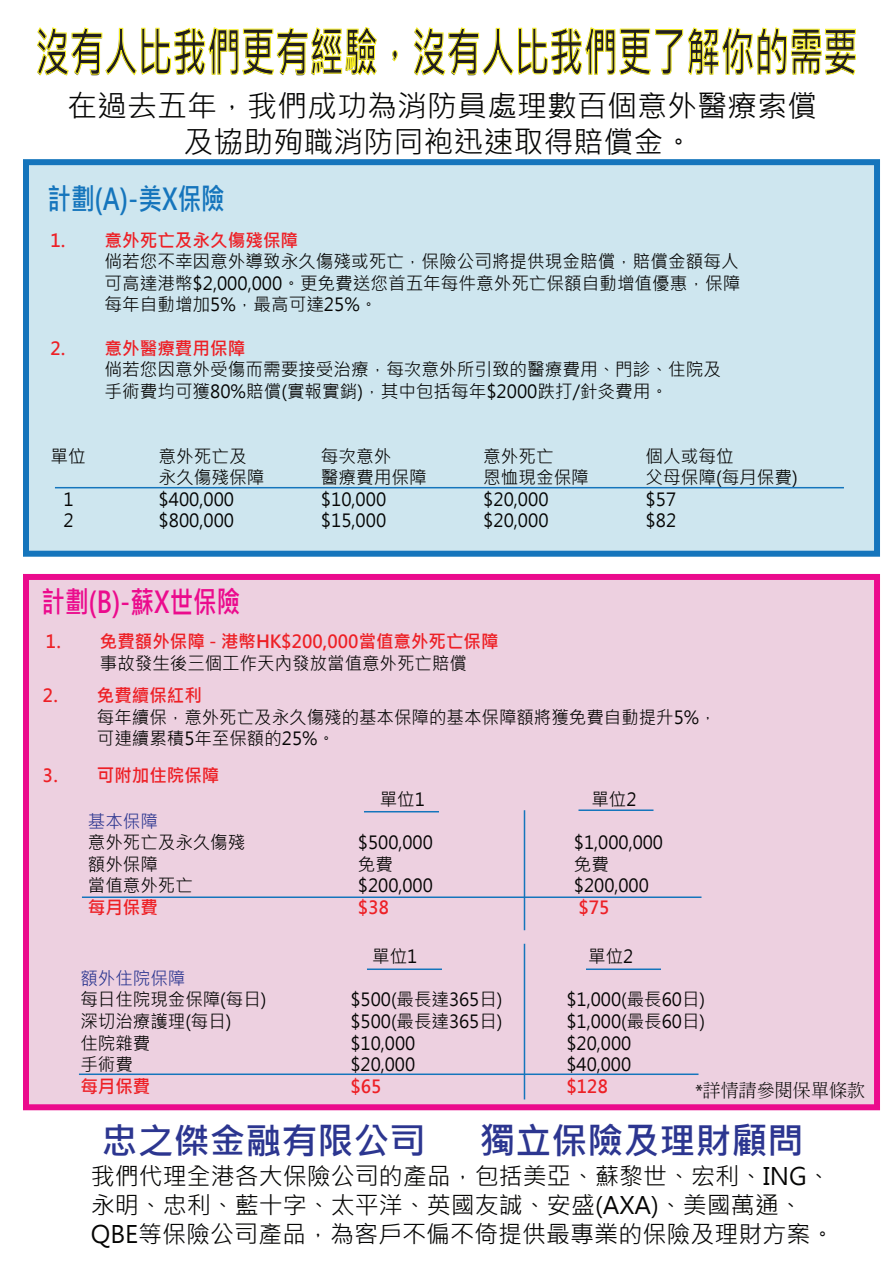
<style>
.page{position:relative;width:893px;height:1263px;background:#fff}
.page>*{position:absolute;margin:0;border:0;box-sizing:border-box;transform-origin:0 0}
.t1{font:700 52.5px "Microsoft Jheng Hei";color:#211e1e;scale:.65 1}
.t2{font:700 36px "Microsoft Jheng Hei";color:#2c3690}
.t3{font:30px/36px "Microsoft Jheng Hei";color:#050504;text-align:center}
.t4{font:700 30px "Microsoft Jheng Hei";color:#eb0b8d;scale:.79 1}
.t5{font:700 30px "Microsoft Jheng Hei";color:#1575bc;scale:.79 1}
.t6{font:24px/28.8px "Microsoft Jheng Hei";color:#050504}
.t7{font:18px/21.6px "Microsoft Jheng Hei";color:#050504}
.t8{font:700 18px "Microsoft Jheng Hei";color:#ed2026}
.t9{font:18px "Microsoft Jheng Hei";color:#2c3690}
.t10{font:300 18px "Adobe Ming Std";color:#050504}
.s1{font-family:"Myriad Pro";font-weight:400}
</style>
<div class="page">
<div style="left:23px;top:574px;width:857px;height:536px;background:#edd0e0;border:6px solid #eb0b8d"></div>
<svg style="left:37px;top:27px;width:340px;height:49px"></svg>
<svg style="left:392px;top:50px;width:6px;height:12px"></svg>
<svg style="left:413px;top:27px;width:443px;height:49px"></svg>
<div style="left:23px;top:159px;width:857px;height:398px;background:#cee6ef;border:6px solid #1575bc"></div>
<hr style="left:55px;top:487px;width:789px;height:1px;background:#1575bc">
<hr style="left:82px;top:896px;width:619px;height:2px;background:#1575bc">
<hr style="left:524px;top:810px;width:1px;height:120px;background:#1575bc">
<hr style="left:364px;top:811px;width:75px;height:1px;background:#1575bc">
<hr style="left:578px;top:809px;width:75px;height:2px;background:#1575bc">
<hr style="left:367px;top:968px;width:75px;height:2px;background:#1575bc">
<hr style="left:586px;top:968px;width:75px;height:2px;background:#1575bc">
<hr style="left:524px;top:944px;width:1px;height:155px;background:#1575bc">
<hr style="left:79px;top:1073px;width:619px;height:2px;background:#1575bc">
<h1 class="t1" style="left:35px;top:19px;width:1266px">沒有人比我們更有經驗，沒有人比我們更了解你的需要</h1>
<h3 class="t3" style="left:67px;top:88px;width:752px">在過去五年，我們成功為消防員處理數百個意外醫療索償及協助殉職消防同袍迅速取得賠償金。</h3>
<h3 class="t5" style="left:47px;top:180px;width:226px">計劃(A)-美X保險</h3>
<p class="t8" style="left:50px;top:229px;width:249px">1. 意外死亡及永久傷殘保障</p>
<p class="t7" style="left:105px;top:251px;width:637px;text-align:justify">倘若您不幸因意外導致永久傷殘或死亡，保險公司將提供現金賠償，賠償金額每人可高達港幣$2,000,000。更免費送您首五年每件意外死亡保額自動增值優惠，保障每年自動增加5%，最高可達25%。</p>
<p class="t8" style="left:50px;top:337px;width:196px">2. 意外醫療費用保障</p>
<p class="t7" style="left:105px;top:359px;width:618px">倘若您因意外受傷而需要接受治療，每次意外所引致的醫療費用、門診、住院及手術費均可獲80%賠償(實報實銷)，其中包括每年$2000跌打/針灸費用。</p>
<p class="t7" style="left:50px;top:445px;width:37px">單位</p>
<p class="t7" style="left:159px;top:445px;width:90px">意外死亡及</p>
<p class="t7" style="left:321px;top:445px;width:72px">每次意外</p>
<p class="t7" style="left:483px;top:445px;width:72px">意外死亡</p>
<p class="t7" style="left:646px;top:445px;width:90px">個人或每位</p>
<p class="t7" style="left:159px;top:467px;width:107px">永久傷殘保障</p>
<p class="t7" style="left:321px;top:467px;width:107px">醫療費用保障</p>
<p class="t7" style="left:483px;top:467px;width:107px">恩恤現金保障</p>
<p class="t7" style="left:646px;top:467px;width:154px">父母保障(每月保費)</p>
<p class="t7" style="left:64px;top:488px;width:12px">1</p>
<p class="t7" style="left:159px;top:488px;width:77px">$400,000</p>
<p class="t7" style="left:321px;top:488px;width:67px">$10,000</p>
<p class="t7" style="left:483px;top:488px;width:67px">$20,000</p>
<p class="t7" style="left:646px;top:488px;width:32px">$57</p>
<p class="t7" style="left:64px;top:510px;width:12px">2</p>
<p class="t7" style="left:159px;top:510px;width:77px">$800,000</p>
<p class="t7" style="left:321px;top:510px;width:67px">$15,000</p>
<p class="t7" style="left:483px;top:510px;width:67px">$20,000</p>
<p class="t7" style="left:646px;top:510px;width:32px">$82</p>
<h3 class="t4" style="left:41px;top:583px;width:253px">計劃(B)-蘇X世保險</h3>
<p class="t8" style="left:46px;top:630px;width:454px">1. 免費額外保障 - 港幣HK$200,000當值意外死亡保障</p>
<p class="t7" style="left:100px;top:652px;width:369px">事故發生後三個工作天內發放當值意外死亡賠償</p>
<p class="t8" style="left:43px;top:684px;width:160px">2. 免費續保紅利</p>
<p class="t7" style="left:97px;top:706px;width:621px">每年續保，意外死亡及永久傷殘的基本保障的基本保障額將獲免費自動提升5%，可連續累積5年至保額的25%。</p>
<p class="t8" style="left:43px;top:764px;width:178px">3. 可附加住院保障</p>
<p class="t7" style="left:380px;top:788px;width:47px">單位1</p>
<p class="t7" style="left:591px;top:788px;width:47px">單位2</p>
<p class="t9" style="left:88px;top:810px;width:71px">基本保障</p>
<p class="t7" style="left:88px;top:832px;width:159px">意外死亡及永久傷殘</p>
<p class="t7" style="left:358px;top:832px;width:76px">$500,000</p>
<p class="t7" style="left:574px;top:832px;width:91px">$1,000,000</p>
<p class="t7" style="left:88px;top:853px;width:71px">額外保障</p>
<p class="t7" style="left:358px;top:853px;width:36px">免費</p>
<p class="t7" style="left:574px;top:853px;width:36px">免費</p>
<p class="t7" style="left:88px;top:875px;width:106px">當值意外死亡</p>
<p class="t7" style="left:358px;top:875px;width:76px">$200,000</p>
<p class="t7" style="left:574px;top:875px;width:76px">$200,000</p>
<p class="t8" style="left:88px;top:896px;width:71px">每月保費</p>
<p class="t8" style="left:358px;top:896px;width:33px">$38</p>
<p class="t8" style="left:578px;top:896px;width:33px">$75</p>
<p class="t7" style="left:372px;top:946px;width:47px">單位1</p>
<p class="t7" style="left:588px;top:946px;width:47px">單位2</p>
<p class="t9" style="left:80px;top:967px;width:106px">額外住院保障</p>
<p class="t7" style="left:80px;top:989px;width:188px">每日住院現金保障(每日)</p>
<p class="t7" style="left:350px;top:989px;width:154px">$500(最長達365日)</p>
<p class="t7" style="left:566px;top:989px;width:140px">$1,000(最長60日)</p>
<p class="t7" style="left:80px;top:1010px;width:153px">深切治療護理(每日)</p>
<p class="t7" style="left:350px;top:1010px;width:154px">$500(最長達365日)</p>
<p class="t7" style="left:566px;top:1010px;width:140px">$1,000(最長60日)</p>
<p class="t7" style="left:80px;top:1032px;width:71px">住院雜費</p>
<p class="t7" style="left:350px;top:1032px;width:66px">$10,000</p>
<p class="t7" style="left:566px;top:1032px;width:66px">$20,000</p>
<p class="t7" style="left:80px;top:1054px;width:54px">手術費</p>
<p class="t7" style="left:350px;top:1054px;width:66px">$20,000</p>
<p class="t7" style="left:566px;top:1054px;width:66px">$40,000</p>
<p class="t8" style="left:80px;top:1075px;width:71px">每月保費</p>
<p class="t8" style="left:350px;top:1075px;width:33px">$65</p>
<p class="t8" style="left:566px;top:1075px;width:43px">$128</p>
<h2 class="t2" style="left:101px;top:1118px;width:325px">忠之傑金融有限公司</h2>
<h2 class="t2" style="left:479px;top:1118px;width:325px">獨立保險及理財顧問</h2>
<h3 class="t6" style="left:91px;top:1162px;width:745px">我們代理全港各大保險公司的產品，包括美亞、蘇黎世、宏利、ING、永明、忠利、藍十字、太平洋、英國友誠、安盛(AXA)、美國萬通、<br>QBE等保險公司產品，為客戶不偏不倚提供最專業的保險及理財方案。</h3>
<p class="t10" style="left:695px;top:1080px;width:171px"><span class="s1">*</span>詳情請參閱保單條款</p>
</div>
